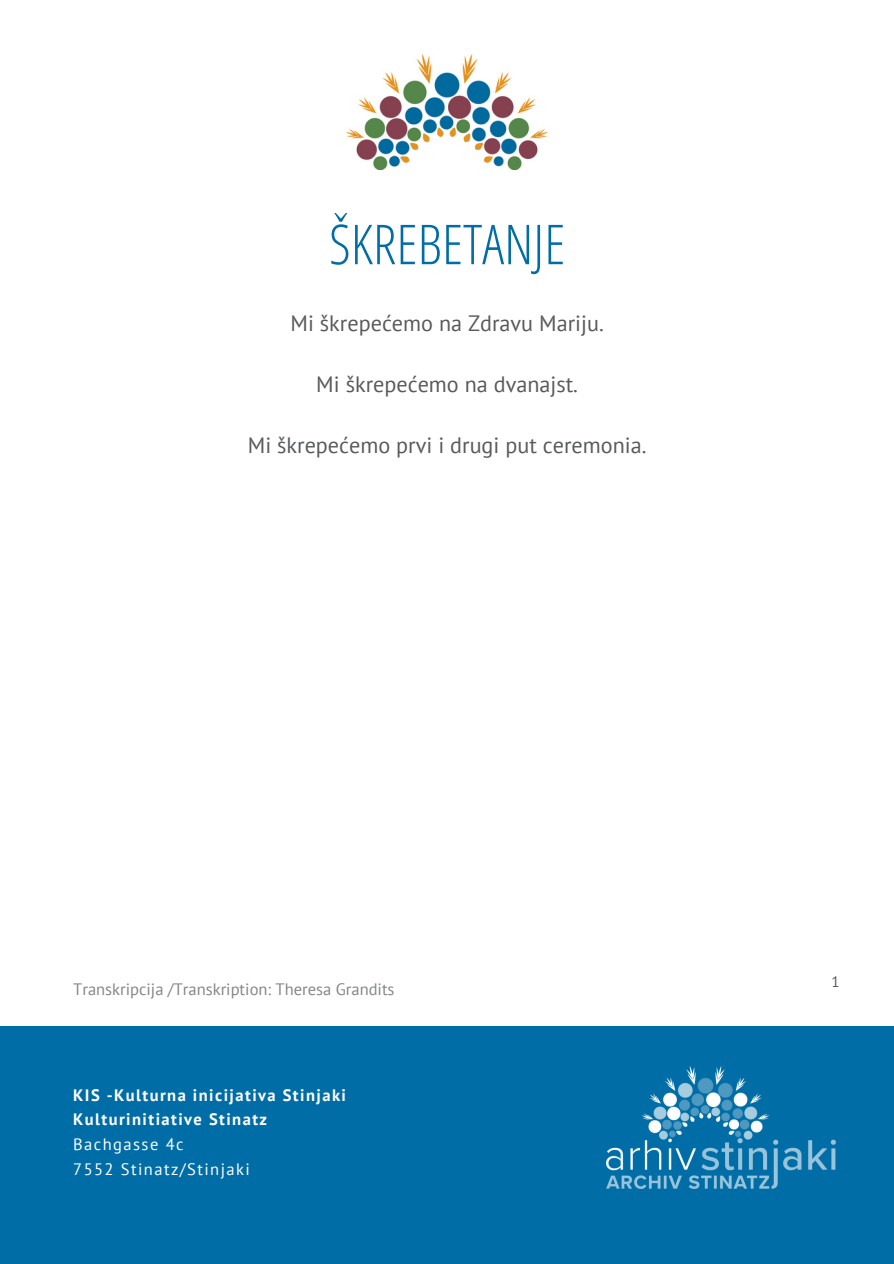
<style>
.page{position:relative;width:894px;height:1264px;background:#fff}
.page>*{position:absolute;margin:0;border:0;box-sizing:border-box;transform-origin:0 0}
.t1{font:300 55.05px "Open Sans Condensed";color:#006da6}
.t2{font:22.2px "PT Sans";color:#57595b}
.t3{font:700 16.5px/24.8px "PT Sans";letter-spacing:.085em;color:#fff}
.t4{font:16.5px "PT Sans";color:#57595b}
.t5{font:16.5px/24.8px "PT Sans";letter-spacing:.085em;color:#fff}
.t6{font:15px "PT Sans";color:#57595b}
</style>
<div class="page">
<div style="left:0;top:1026px;width:893px;height:237px;background:#006da6"></div>
<img style="left:606px;top:1066px;width:228px;height:122px">
<img style="left:347px;top:55px;width:200px;height:115px">
<h1 class="t1" style="left:329px;top:205px;width:238px">ŠKREBETANJE</h1>
<p class="t2" style="left:290px;top:308px;width:314px">Mi škrepećemo na Zdravu Mariju.</p>
<p class="t2" style="left:316px;top:369px;width:263px">Mi škrepećemo na dvanajst.</p>
<p class="t2" style="left:248px;top:430px;width:400px">Mi škrepećemo prvi i drugi put ceremonia.</p>
<p class="t4" style="left:73px;top:977px;width:323px">Transkripcija /Transkription: Theresa Grandits</p>
<p class="t3" style="left:73px;top:1082px;width:274px">KIS -Kulturna inicijativa Stinjaki<br>Kulturinitiative Stinatz</p>
<p class="t5" style="left:73px;top:1131px;width:178px">Bachgasse 4c<br>7552 Stinatz/Stinjaki</p>
<p class="t6" style="left:831px;top:971px;width:10px">1</p>
</div>
